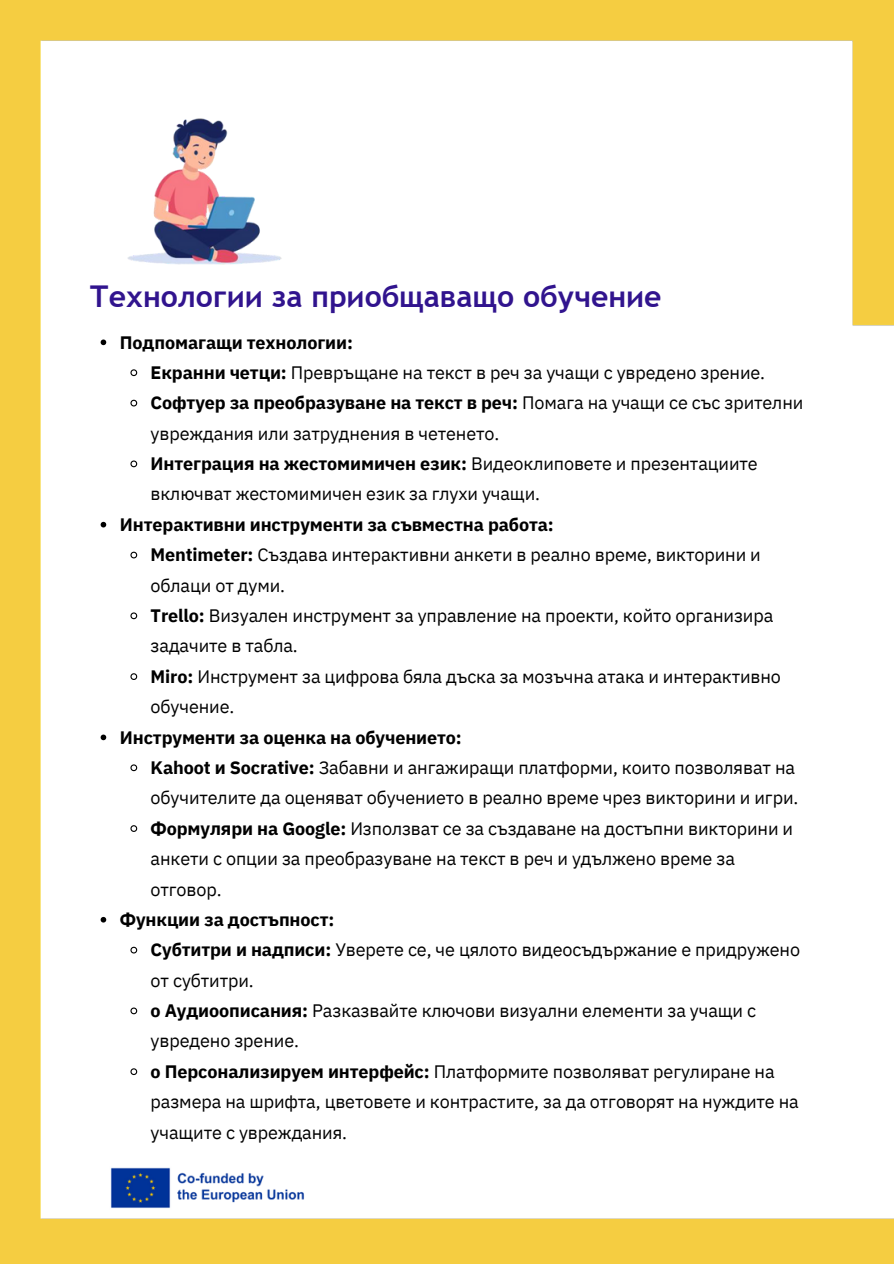
<style>
.page{position:relative;width:894px;height:1264px;background:#fff}
.page>*{position:absolute;margin:0;border:0;box-sizing:border-box;transform-origin:0 0}
.t1{font:700 30px "Trebuchet MS";color:#31148e}
.t2{font:18px/30.3px "IBM Plex Sans";letter-spacing:-.005em;color:#000}
.t3{font:700 18px "IBM Plex Sans";letter-spacing:-.005em;color:#000}
.s1{font-weight:700}
</style>
<div class="page">
<img style="left:0;top:0;width:893px;height:1263px">
<img style="left:108px;top:1164px;width:204px;height:45px">
<img style="left:108px;top:95px;width:192px;height:193px">
<svg style="left:101px;top:339px;width:5px;height:6px"></svg>
<svg style="left:130px;top:368px;width:8px;height:9px"></svg>
<svg style="left:130px;top:399px;width:8px;height:8px"></svg>
<svg style="left:130px;top:459px;width:8px;height:9px"></svg>
<svg style="left:101px;top:522px;width:5px;height:5px"></svg>
<svg style="left:130px;top:551px;width:8px;height:8px"></svg>
<svg style="left:130px;top:611px;width:8px;height:9px"></svg>
<svg style="left:130px;top:672px;width:8px;height:8px"></svg>
<svg style="left:101px;top:734px;width:5px;height:6px"></svg>
<svg style="left:130px;top:763px;width:8px;height:9px"></svg>
<svg style="left:130px;top:824px;width:8px;height:8px"></svg>
<svg style="left:101px;top:916px;width:5px;height:6px"></svg>
<svg style="left:130px;top:945px;width:8px;height:9px"></svg>
<svg style="left:130px;top:1006px;width:8px;height:9px"></svg>
<svg style="left:130px;top:1067px;width:8px;height:8px"></svg>
<p class="t1" style="left:89px;top:279px;width:573px">Технологии за приобщаващо обучение</p>
<h1 class="t3" style="left:120px;top:330px;width:234px">Подпомагащи технологии:</h1>
<p class="t2" style="left:150px;top:357px;width:616px"><span class="s1">Екранни четци:</span> Превръщане на текст в реч за учащи с увредено зрение.</p>
<p class="t2" style="left:150px;top:387px;width:654px"><span class="s1">Софтуер за преобразуване на текст в реч:</span> Помага на учащи се със зрителни увреждания или затруднения в четенето.</p>
<p class="t2" style="left:150px;top:448px;width:608px"><span class="s1">Интеграция на жестомимичен език:</span> Видеоклиповете и презентациите включват жестомимичен език за глухи учащи.</p>
<p class="t3" style="left:120px;top:512px;width:435px">Интерактивни инструменти за съвместна работа:</p>
<p class="t2" style="left:150px;top:539px;width:611px"><span class="s1">Mentimeter:</span> Създава интерактивни анкети в реално време, викторини и облаци от думи.</p>
<p class="t2" style="left:150px;top:600px;width:624px"><span class="s1">Trello:</span> Визуален инструмент за управление на проекти, който организира задачите в табла.</p>
<p class="t2" style="left:150px;top:661px;width:631px"><span class="s1">Miro:</span> Инструмент за цифрова бяла дъска за мозъчна атака и интерактивно обучение.</p>
<p class="t3" style="left:120px;top:725px;width:343px">Инструменти за оценка на обучението:</p>
<p class="t2" style="left:150px;top:752px;width:649px"><span class="s1">Kahoot и Socrative:</span> Забавни и ангажиращи платформи, които позволяват на обучителите да оценяват обучението в реално време чрез викторини и игри.</p>
<p class="t2" style="left:150px;top:812px;width:644px"><span class="s1">Формуляри на Google:</span> Използват се за създаване на достъпни викторини и анкети с опции за преобразуване на текст в реч и удължено време за отговор.</p>
<p class="t3" style="left:120px;top:907px;width:216px">Функции за достъпност:</p>
<p class="t2" style="left:150px;top:934px;width:651px"><span class="s1">Субтитри и надписи:</span> Уверете се, че цялото видеосъдържание е придружено от субтитри.</p>
<p class="t2" style="left:150px;top:995px;width:607px"><span class="s1">o Аудиоописания:</span> Разказвайте ключови визуални елементи за учащи с увредено зрение.</p>
<p class="t2" style="left:150px;top:1055px;width:649px"><span class="s1">o Персонализируем интерфейс:</span> Платформите позволяват регулиране на размера на шрифта, цветовете и контрастите, за да отговорят на нуждите на учащите с увреждания.</p>
</div>
